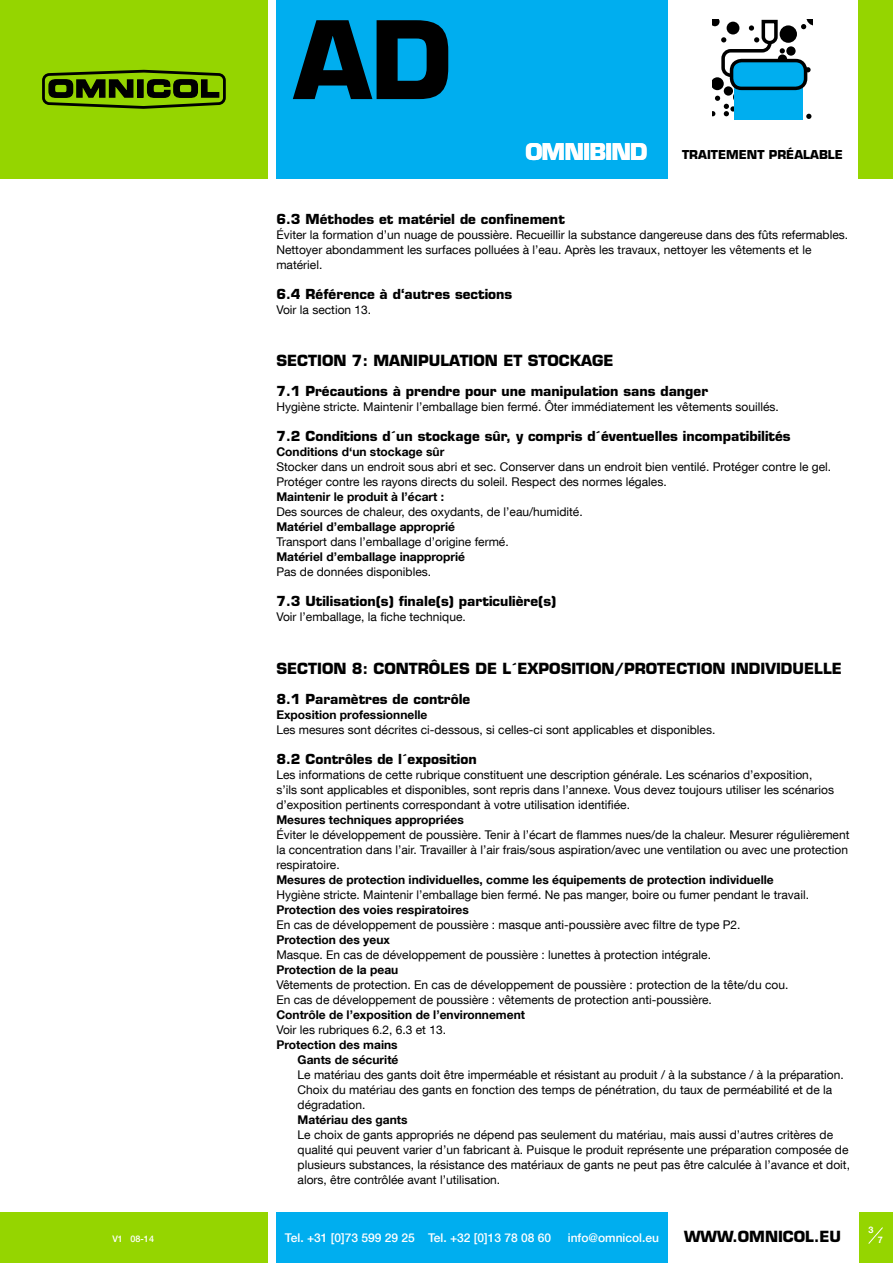
<style>
.page{position:relative;width:893px;height:1263px;background:#fff}
.page>*{position:absolute;margin:0;border:0;box-sizing:border-box;transform-origin:0 0}
.t1{font:700 105.15px "Eurostile";color:#000}
.t2{font:700 22.5px "Eurostile";letter-spacing:-.04em;color:#fff}
.t3{font:700 15px "Eurostile";color:#000}
.t4{font:700 13.5px "Eurostile";color:#000}
.t5{font:12px/15px "Helvetica Neue LT Com";color:#000}
.t6{font:700 12px/15px "Helvetica Neue LT Com";color:#000;text-align:right}
.t7{font:500 12px "Helvetica Neue LT Com";color:#fff}
.t8{font:700 12px "Eurostile";color:#000}
.t9{font:500 9px "Helvetica Neue LT Com";color:#fff}
.t10{font:700 9px "Helvetica Neue LT Com";color:#fff}
</style>
<div class="page">
<div style="left:859px;top:1212px;width:34px;height:51px;background:#95d500"></div>
<div style="left:0;top:1212px;width:268px;height:51px;background:#95d500"></div>
<div style="left:858px;top:0;width:35px;height:179px;background:#95d500"></div>
<div style="left:0;top:0;width:268px;height:179px;background:#95d500"></div>
<div style="left:42px;top:73px;width:184px;height:32px;border:3px solid #000;border-radius:6px"></div>
<svg style="left:48px;top:79px;width:86px;height:19px"></svg>
<div style="left:138px;top:80px;width:5px;height:17px;background:#000"></div>
<div style="left:137px;top:79px;width:7px;height:19px;border:1px solid #000"></div>
<svg style="left:146px;top:79px;width:74px;height:19px"></svg>
<div style="left:276px;top:1212px;width:392px;height:51px;background:#00aeef"></div>
<div style="left:276px;top:0;width:392px;height:179px;background:#00aeef"></div>
<svg style="left:713px;top:20px;width:99px;height:99px"></svg>
<svg style="left:868px;top:1227px;width:15px;height:17px"></svg>
<h1 class="t1" style="left:294px;top:-5px;width:160px">AD</h1>
<h2 class="t2" style="left:525px;top:138px;width:124px">OMNIBIND</h2>
<p class="t8" style="left:682px;top:147px;width:162px">TRAITEMENT PRÉALABLE</p>
<p class="t4" style="left:276px;top:210px;width:290px">6.3 Méthodes et matériel de confinement</p>
<p class="t5" style="left:276px;top:226px;width:573px">Éviter la formation d’un nuage de poussière. Recueillir la substance dangereuse dans des fûts refermables.<br>Nettoyer abondamment les surfaces polluées à l’eau. Après les travaux, nettoyer les vêtements et le matériel.</p>
<p class="t4" style="left:276px;top:285px;width:237px">6.4 Référence à d‘autres sections</p>
<p class="t5" style="left:276px;top:301px;width:96px">Voir la section 13.</p>
<p class="t3" style="left:276px;top:351px;width:339px">SECTION 7: MANIPULATION ET STOCKAGE</p>
<p class="t4" style="left:276px;top:383px;width:433px">7.1 Précautions à prendre pour une manipulation sans danger</p>
<p class="t5" style="left:276px;top:399px;width:504px">Hygiène stricte. Maintenir l’emballage bien fermé. Ôter immédiatement les vêtements souillés.</p>
<p class="t4" style="left:276px;top:428px;width:516px">7.2 Conditions d´un stockage sûr, y compris d´éventuelles incompatibilités</p>
<p class="t6" style="left:276px;top:444px;width:170px">Conditions d‘un stockage sûr</p>
<p class="t5" style="left:276px;top:459px;width:556px">Stocker dans un endroit sous abri et sec. Conserver dans un endroit bien ventilé. Protéger contre le gel.<br>Protéger contre les rayons directs du soleil. Respect des normes légales.</p>
<p class="t6" style="left:276px;top:489px;width:169px">Maintenir le produit à l’écart :</p>
<p class="t5" style="left:276px;top:504px;width:308px">Des sources de chaleur, des oxydants, de l’eau/humidité.</p>
<p class="t6" style="left:276px;top:519px;width:180px">Matériel d’emballage approprié</p>
<p class="t5" style="left:276px;top:534px;width:234px">Transport dans l’emballage d’origine fermé.</p>
<p class="t6" style="left:276px;top:549px;width:190px">Matériel d’emballage inapproprié</p>
<p class="t5" style="left:276px;top:564px;width:156px">Pas de données disponibles.</p>
<p class="t4" style="left:276px;top:593px;width:282px">7.3 Utilisation(s) finale(s) particulière(s)</p>
<p class="t5" style="left:276px;top:609px;width:191px">Voir l’emballage, la fiche technique.</p>
<p class="t3" style="left:276px;top:659px;width:567px">SECTION 8: CONTRÔLES DE L´EXPOSITION/PROTECTION INDIVIDUELLE</p>
<p class="t4" style="left:276px;top:690px;width:195px">8.1 Paramètres de contrôle</p>
<p class="t6" style="left:276px;top:706px;width:153px">Exposition professionnelle</p>
<p class="t5" style="left:276px;top:721px;width:440px">Les mesures sont décrites ci-dessous, si celles-ci sont applicables et disponibles.</p>
<p class="t4" style="left:276px;top:750px;width:202px">8.2 Contrôles de l´exposition</p>
<p class="t5" style="left:276px;top:766px;width:559px">Les informations de cette rubrique constituent une description générale. Les scénarios d’exposition, s’ils sont applicables et disponibles, sont repris dans l’annexe. Vous devez toujours utiliser les scénarios d’exposition pertinents correspondant à votre utilisation identifiée.</p>
<p class="t6" style="left:276px;top:811px;width:189px">Mesures techniques appropriées</p>
<p class="t5" style="left:276px;top:826px;width:575px;text-align:justify">Éviter le développement de poussière. Tenir à l’écart de flammes nues/de la chaleur. Mesurer régulièrement la concentration dans l’air. Travailler à l’air frais/sous aspiration/avec une ventilation ou avec une protection respiratoire.</p>
<p class="t6" style="left:276px;top:871px;width:499px">Mesures de protection individuelles, comme les équipements de protection individuelle</p>
<p class="t5" style="left:276px;top:886px;width:534px">Hygiène stricte. Maintenir l’emballage bien fermé. Ne pas manger, boire ou fumer pendant le travail.</p>
<p class="t6" style="left:276px;top:901px;width:194px">Protection des voies respiratoires</p>
<p class="t5" style="left:276px;top:916px;width:466px">En cas de développement de poussière : masque anti-poussière avec filtre de type P2.</p>
<p class="t6" style="left:276px;top:931px;width:115px">Protection des yeux</p>
<p class="t5" style="left:276px;top:946px;width:436px">Masque. En cas de développement de poussière : lunettes à protection intégrale.</p>
<p class="t6" style="left:276px;top:961px;width:123px">Protection de la peau</p>
<p class="t5" style="left:276px;top:976px;width:513px">Vêtements de protection. En cas de développement de poussière : protection de la tête/du cou.<br>En cas de développement de poussière : vêtements de protection anti-poussière.</p>
<p class="t6" style="left:276px;top:1006px;width:250px">Contrôle de l’exposition de l’environnement</p>
<p class="t5" style="left:276px;top:1021px;width:171px">Voir les rubriques 6.2, 6.3 et 13.</p>
<p class="t6" style="left:276px;top:1036px;width:124px">Protection des mains<br>Gants de sécurité</p>
<p class="t5" style="left:298px;top:1066px;width:548px">Le matériau des gants doit être imperméable et résistant au produit / à la substance / à la préparation.<br>Choix du matériau des gants en fonction des temps de pénétration, du taux de perméabilité et de la dégradation.</p>
<p class="t6" style="left:298px;top:1111px;width:111px">Matériau des gants</p>
<p class="t5" style="left:298px;top:1126px;width:554px">Le choix de gants appropriés ne dépend pas seulement du matériau, mais aussi d’autres critères de qualité qui peuvent varier d’un fabricant à. Puisque le produit représente une préparation composée de plusieurs substances, la résistance des matériaux de gants ne peut pas être calculée à l’avance et doit, alors, être contrôlée avant l’utilisation.</p>
<p class="t10" style="left:868px;top:1224px;width:7px">3</p>
<p class="t9" style="left:112px;top:1233px;width:43px">V1 08-14</p>
<p class="t7" style="left:285px;top:1230px;width:268px">Tel. +31 [0]73 599 29 25 Tel. +32 [0]13 78 08 60</p>
<p class="t7" style="left:568px;top:1230px;width:93px">info@omnicol.eu</p>
<p class="t3" style="left:684px;top:1227px;width:159px">WWW.OMNICOL.EU</p>
<p class="t10" style="left:878px;top:1234px;width:7px">7</p>
</div>
